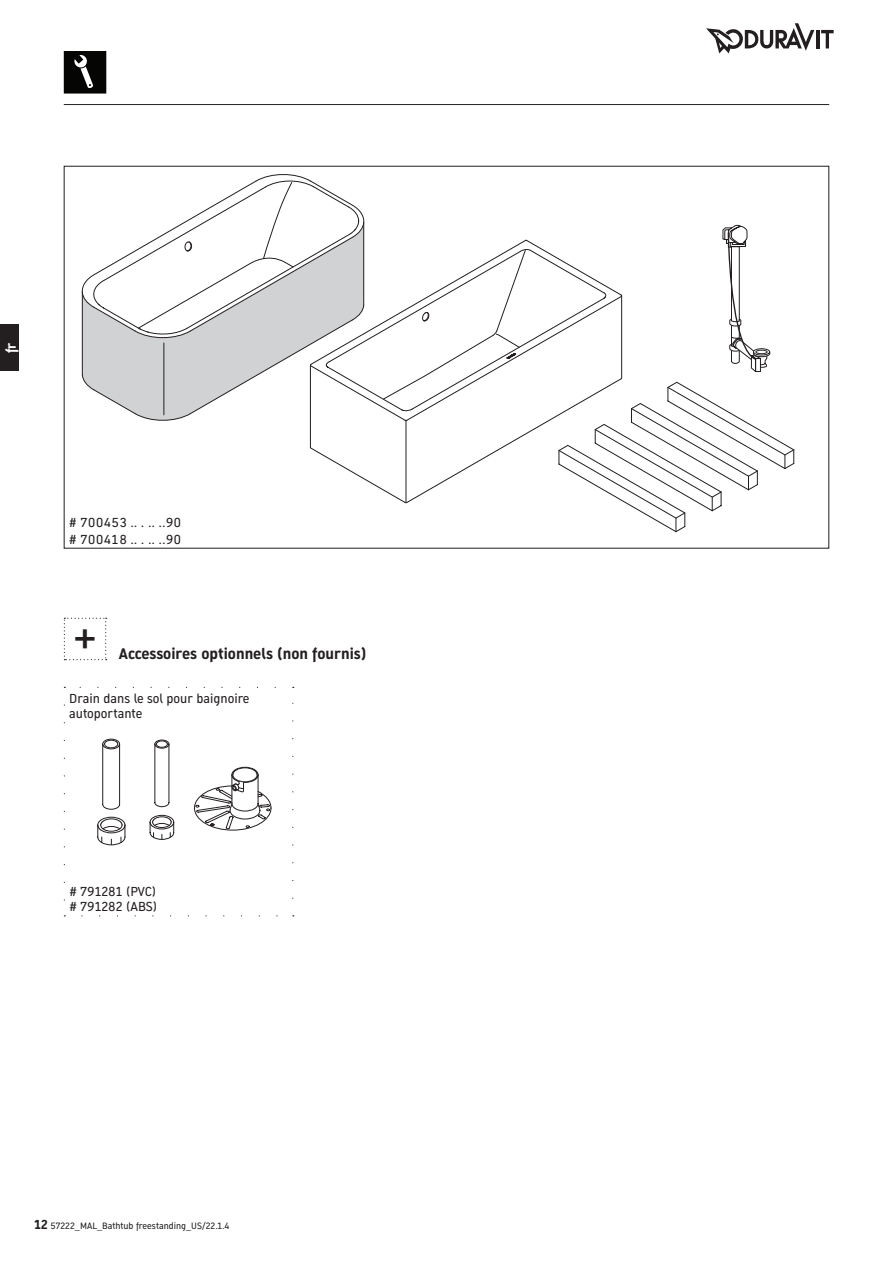
<style>
.page{position:relative;width:893px;height:1263px;background:#fff}
.page>*{position:absolute;margin:0;border:0;box-sizing:border-box;transform-origin:0 0}
.t1{font:45px "Dura Sans 2014 c";color:#231f20}
.CONTENT_body_head_I{font:700 15px "Dura Sans 2014 c";color:#231f20}
.t2{font:700 13.5px "Dura Sans 2014 c";color:#fff}
.CONTENT_body_text_DU{font:12.75px/15px "Dura Sans 2014 c";color:#231f20}
.COVER_subline_reg_DU{font:12.75px "Dura Sans 2014 c";color:#231f20}
.t3{font:9px "Dura Sans 2014 c";color:#231f20}
.s1{font-weight:700;font-size:12.75px}
</style>
<div class="page">
<svg style="left:97px;top:817px;width:29px;height:28px"></svg>
<svg style="left:149px;top:815px;width:25px;height:25px"></svg>
<svg style="left:102px;top:738px;width:18px;height:72px"></svg>
<svg style="left:154px;top:739px;width:16px;height:68px"></svg>
<svg style="left:194px;top:767px;width:78px;height:64px"></svg>
<svg style="left:310px;top:240px;width:73px;height:251px"></svg>
<svg style="left:383px;top:224px;width:412px;height:308px"></svg>
<svg style="left:137px;top:174px;width:227px;height:248px"></svg>
<svg style="left:82px;top:338px;width:274px;height:76px"></svg>
<svg style="left:93px;top:338px;width:260px;height:77px"></svg>
<svg style="left:82px;top:180px;width:282px;height:158px"></svg>
<hr style="left:816px;top:30px;width:3px;height:18px;background:#231f20">
<svg style="left:821px;top:30px;width:13px;height:18px"></svg>
<svg style="left:706px;top:23px;width:108px;height:30px"></svg>
<hr style="left:64px;top:104px;width:765px;height:1px;background:#231f20">
<div style="left:0;top:324px;width:19px;height:47px;background:#231f20"></div>
<svg style="left:64px;top:51px;width:42px;height:43px;background:#222"></svg>
<svg style="left:64px;top:705px;width:1px;height:196px"></svg>
<svg style="left:82px;top:915px;width:196px;height:1px"></svg>
<svg style="left:292px;top:702px;width:1px;height:196px"></svg>
<svg style="left:79px;top:687px;width:196px;height:1px"></svg>
<svg style="left:64px;top:618px;width:43px;height:42px"></svg>
<p class="t2" style="left:2px;top:353px;width:12px;rotate:-90deg">fr</p>
<p class="COVER_subline_reg_DU" style="left:69px;top:514px;width:114px"># 700453 .. . .. ..90</p>
<p class="COVER_subline_reg_DU" style="left:69px;top:530px;width:114px"># 700418 .. . .. ..90</p>
<h1 class="t1" style="left:73px;top:605px;width:25px">+</h1>
<p class="CONTENT_body_head_I" style="left:119px;top:643px;width:249px">Accessoires optionnels (non fournis)</p>
<p class="CONTENT_body_text_DU" style="left:69px;top:691px;width:182px">Drain dans le sol pour baignoire autoportante</p>
<p class="CONTENT_body_text_DU" style="left:69px;top:884px;width:89px"># 791281 (PVC)</p>
<p class="CONTENT_body_text_DU" style="left:69px;top:899px;width:90px"># 791282 (ABS)</p>
<p class="t3" style="left:34px;top:1220px;width:197px"><span class="s1">12</span> 57222_MAL_Bathtub freestanding_US/22.1.4</p>
</div>
